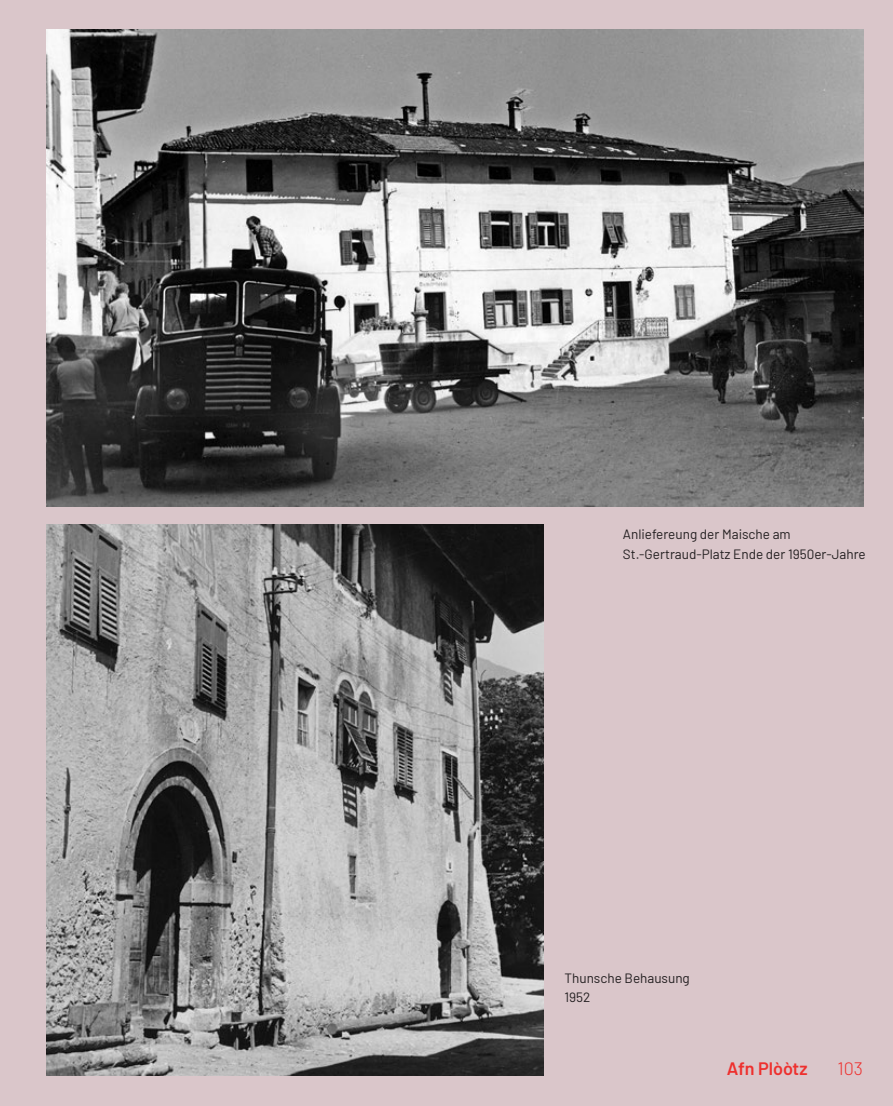
<style>
.page{position:relative;width:893px;height:1106px;background:#dac6ca}
.page>*{position:absolute;margin:0;border:0;box-sizing:border-box;transform-origin:0 0}
.t1{font:600 18px "Barlow";color:#ee302e}
.t2{font:300 18px "Barlow";color:#ee302e}
.t3{font:13.5px/19.5px "Barlow";color:#231f20}
</style>
<div class="page">
<img style="left:47px;top:524px;width:496px;height:552px">
<img style="left:47px;top:30px;width:816px;height:476px">
<p class="t3" style="left:623px;top:523px;width:244px">Anliefereung der Maische am<br>St.-Gertraud-Platz Ende der 1950er-Jahre</p>
<p class="t3" style="left:564px;top:967px;width:127px">Thunsche Behausung<br>1952</p>
<h1 class="t1" style="left:727px;top:1055px;width:82px">Afn Plòòtz</h1>
<h1 class="t2" style="left:837px;top:1055px;width:27px">103</h1>
</div>
